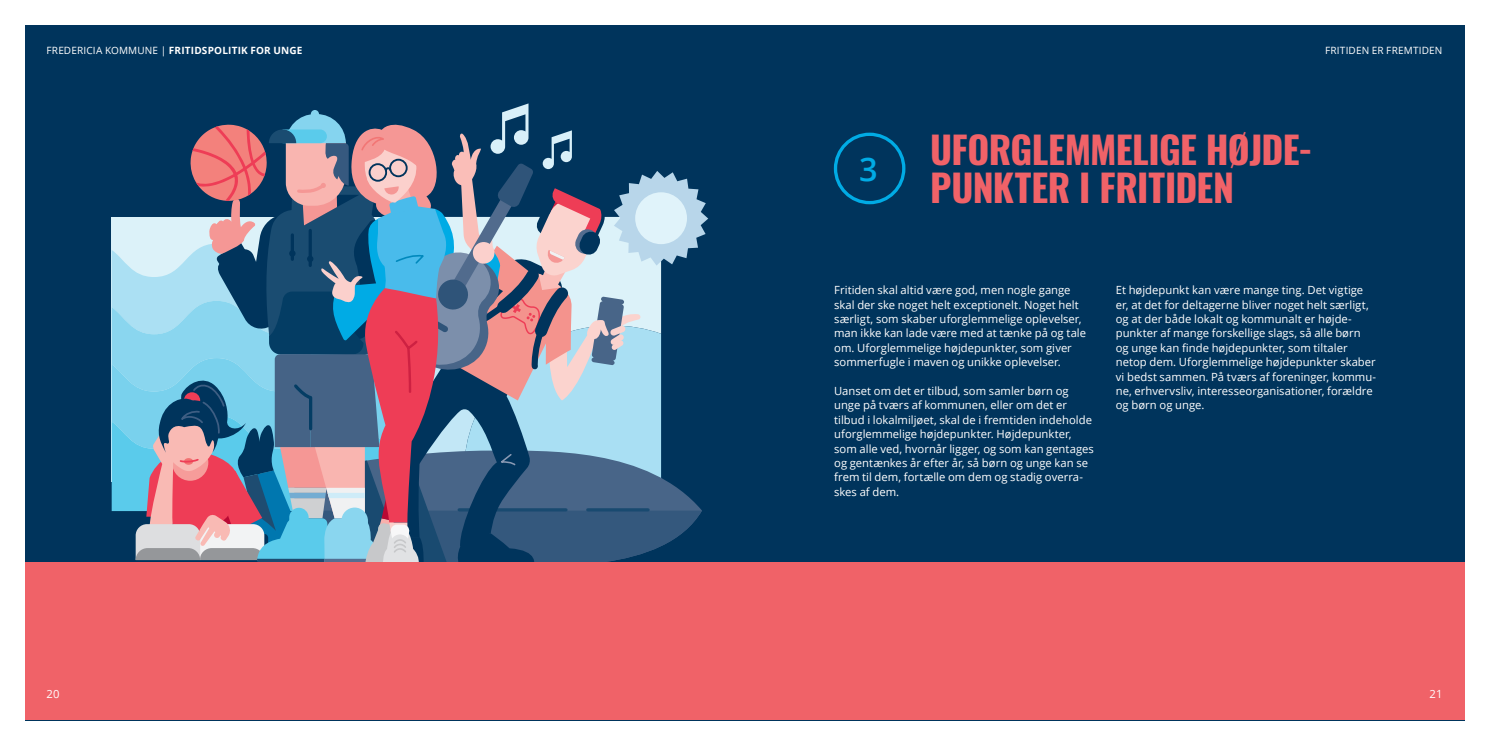
<style>
.page{position:relative;width:1489px;height:745px;background:#fff}
.page>*{position:absolute;margin:0;border:0;box-sizing:border-box;transform-origin:0 0}
.FK_rubrik{font:700 37.5px/37.5px "Oswald";letter-spacing:-.015em;color:#f06268}
.FK_rubrik-2{font:600 32.5px "Open Sans";color:#00abe5}
.FK_brød{font:11.25px/14.4px "Open Sans";color:#fff}
.t1{font:700 10px "Open Sans";letter-spacing:.02em;color:#fff}
.t2{font:10px "Open Sans";letter-spacing:.02em;color:#fff}
.s1{font-weight:400}
</style>
<div class="page">
<div style="left:25px;top:25px;width:1438px;height:694px;background:#00345c"></div>
<div style="left:833px;top:132px;width:72px;height:72px;border:3px solid #00abe5;border-radius:50%"></div>
<svg style="left:112px;top:103px;width:596px;height:459px"></svg>
<div style="left:25px;top:562px;width:1438px;height:157px;background:#f06268"></div>
<p class="t1" style="left:47px;top:43px;width:257px"><span class="s1">FREDERICIA KOMMUNE |</span> FRITIDSPOLITIK FOR UNGE</p>
<p class="FK_brød" style="left:47px;top:686px;width:14px">20</p>
<p class="FK_rubrik-2" style="left:859px;top:147px;width:20px">3</p>
<p class="t2" style="left:1324px;top:44px;width:119px">FRITIDEN ER FREMTIDEN</p>
<p class="FK_rubrik" style="left:930px;top:133px;width:384px">UFORGLEMMELIGE HØJDE-<br>PUNKTER I FRITIDEN</p>
<p class="FK_brød" style="left:834px;top:282px;width:253px">Fritiden skal altid være god, men nogle gange skal der ske noget helt exceptionelt. Noget helt særligt, som skaber uforglemmelige oplevelser, man ikke kan lade være med at tænke på og tale om. Uforglemmelige højdepunkter, som giver sommerfugle i maven og unikke oplevelser.</p>
<p class="FK_brød" style="left:834px;top:383px;width:261px">Uanset om det er tilbud, som samler børn og unge på tværs af kommunen, eller om det er tilbud i lokalmiljøet, skal de i fremtiden indeholde uforglemmelige højdepunkter. Højdepunkter, som alle ved, hvornår ligger, og som kan gentages og gentænkes år efter år, så børn og unge kan se frem til dem, fortælle om dem og stadig overra&shy;skes af dem.</p>
<p class="FK_brød" style="left:1115px;top:282px;width:262px">Et højdepunkt kan være mange ting. Det vigtige er, at det for deltagerne bliver noget helt særligt, og at der både lokalt og kommunalt er højde&shy;punkter af mange forskellige slags, så alle børn og unge kan finde højdepunkter, som tiltaler netop dem. Uforglemmelige højdepunkter skaber vi bedst sammen. På tværs af foreninger, kommu&shy;ne, erhvervsliv, interesseorganisationer, forældre og børn og unge.</p>
<p class="FK_brød" style="left:1429px;top:685px;width:14px">21</p>
</div>
